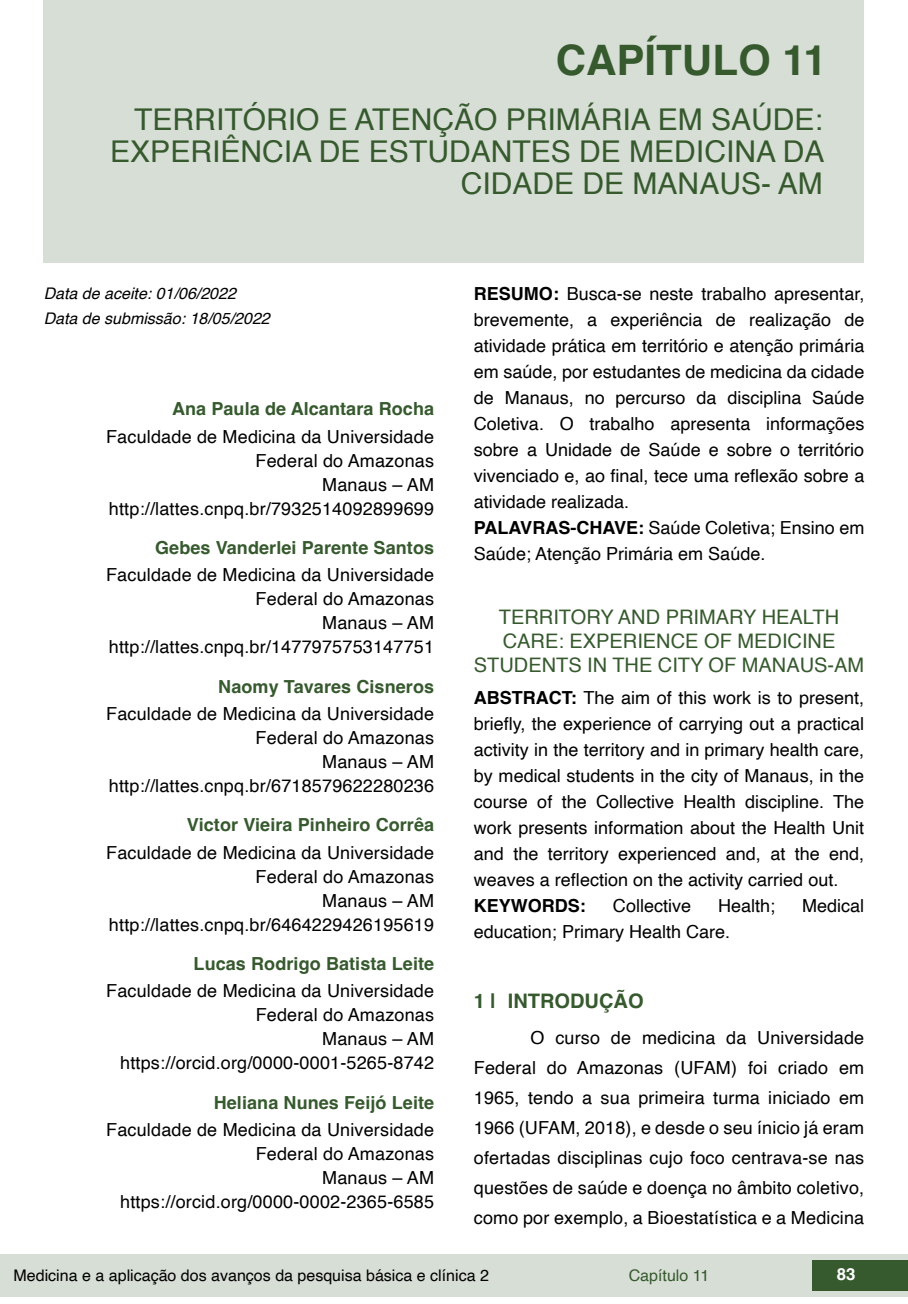
<style>
.page{position:relative;width:908px;height:1304px;background:#fff}
.page>*{position:absolute;margin:0;border:0;box-sizing:border-box;transform-origin:0 0}
.t1{font:700 42px "Helvetica";color:#36592e}
.t2{font:30px/32px "Helvetica";color:#36592e;text-align:right}
.t3{font:20px/24px "Helvetica";color:#36592e;text-align:center}
.t4{font:700 20px "Helvetica";color:#36592e}
.t5{font:18px/24px "Helvetica";letter-spacing:.01em;color:#000;text-align:right}
.t6{font:700 18px "Helvetica";letter-spacing:.005em;color:#36592e}
.t7{font:700 18px "Helvetica";color:#000}
.t8{font:700 16.8px "Helvetica";color:#fff}
.t9{font:16px "Helvetica";color:#000}
.t10{font:italic 16px "Helvetica";color:#000}
.t11{font:16px "Helvetica";color:#36592e}
.s1{font-weight:700}
</style>
<div class="page">
<div style="left:0;top:1254px;width:906px;height:43px;background:#d7ded5"></div>
<div style="left:812px;top:1261px;width:95px;height:30px;background:#36592e"></div>
<div style="left:44px;top:0;width:819px;height:263px;background:#d7ded5"></div>
<h1 class="t1" style="left:555px;top:35px;width:272px">CAPÍTULO 11</h1>
<h2 class="t2" style="left:110px;top:104px;width:715px">TERRITÓRIO E ATENÇÃO PRIMÁRIA EM SAÚDE:<br>EXPERIÊNCIA DE ESTUDANTES DE MEDICINA DA<br>CIDADE DE MANAUS- AM</h2>
<p class="t10" style="left:44px;top:280px;width:194px">Data de aceite: 01/06/2022</p>
<p class="t10" style="left:44px;top:306px;width:227px">Data de submissão: 18/05/2022</p>
<p class="t6" style="left:172px;top:398px;width:263px">Ana Paula de Alcantara Rocha</p>
<p class="t5" style="left:106px;top:425px;width:329px">Faculdade de Medicina da Universidade<br>Federal do Amazonas<br>Manaus – AM http://lattes.cnpq.br/7932514092899699</p>
<p class="t6" style="left:155px;top:537px;width:280px">Gebes Vanderlei Parente Santos</p>
<p class="t5" style="left:106px;top:564px;width:329px">Faculdade de Medicina da Universidade<br>Federal do Amazonas<br>Manaus – AM http://lattes.cnpq.br/1477975753147751</p>
<p class="t6" style="left:218px;top:675px;width:217px">Naomy Tavares Cisneros</p>
<p class="t5" style="left:106px;top:702px;width:329px">Faculdade de Medicina da Universidade<br>Federal do Amazonas<br>Manaus – AM http://lattes.cnpq.br/6718579622280236</p>
<p class="t6" style="left:187px;top:814px;width:248px">Victor Vieira Pinheiro Corrêa</p>
<p class="t5" style="left:106px;top:841px;width:329px">Faculdade de Medicina da Universidade<br>Federal do Amazonas<br>Manaus – AM http://lattes.cnpq.br/6464229426195619</p>
<p class="t6" style="left:193px;top:953px;width:242px">Lucas Rodrigo Batista Leite</p>
<p class="t5" style="left:106px;top:980px;width:329px">Faculdade de Medicina da Universidade<br>Federal do Amazonas<br>Manaus – AM https://orcid.org/0000-0001-5265-8742</p>
<p class="t6" style="left:214px;top:1091px;width:222px">Heliana Nunes Feijó Leite</p>
<p class="t5" style="left:106px;top:1118px;width:329px">Faculdade de Medicina da Universidade<br>Federal do Amazonas<br>Manaus – AM https://orcid.org/0000-0002-2365-6585</p>
<p class="t5" style="left:473px;top:281px;width:392px;line-height:26px;text-align:left"><span class="s1">RESUMO:</span> Busca-se neste trabalho apresentar, brevemente, a experiência de realização de atividade prática em território e atenção primária em saúde, por estudantes de medicina da cidade de Manaus, no percurso da disciplina Saúde Coletiva. O trabalho apresenta informações sobre a Unidade de Saúde e sobre o território vivenciado e, ao final, tece uma reflexão sobre a atividade realizada.<br><span class="s1">PALAVRAS-CHAVE:</span> Saúde Coletiva; Ensino em Saúde; Atenção Primária em Saúde.</p>
<p class="t3" style="left:473px;top:606px;width:392px">TERRITORY AND PRIMARY HEALTH<br>CARE: EXPERIENCE OF MEDICINE<br>STUDENTS IN THE CITY OF MANAUS-AM</p>
<p class="t5" style="left:473px;top:685px;width:392px;line-height:26px;text-align:justify"><span class="s1">ABSTRACT:</span> The aim of this work is to present, briefly, the experience of carrying out a practical activity in the territory and in primary health care, by medical students in the city of Manaus, in the course of the Collective Health discipline. The work presents information about the Health Unit and the territory experienced and, at the end, weaves a reflection on the activity carried out.</p>
<p class="t7" style="left:473px;top:894px;width:113px">KEYWORDS:</p>
<p class="t5" style="left:612px;top:894px;width:80px">Collective</p>
<p class="t5" style="left:717px;top:894px;width:59px">Health;</p>
<p class="t5" style="left:801px;top:894px;width:64px">Medical</p>
<p class="t5" style="left:473px;top:920px;width:258px">education; Primary Health Care.</p>
<p class="t4" style="left:473px;top:989px;width:171px">1 | INTRODUÇÃO</p>
<p class="t5" style="left:473px;top:1023px;width:392px;line-height:30px;text-align:justify;text-indent:57px">O curso de medicina da Universidade Federal do Amazonas (UFAM) foi criado em 1965, tendo a sua primeira turma iniciado em 1966 (UFAM, 2018), e desde o seu ínicio já eram ofertadas disciplinas cujo foco centrava-se nas questões de saúde e doença no âmbito coletivo, como por exemplo, a Bioestatística e a Medicina</p>
<p class="t9" style="left:14px;top:1263px;width:476px">Medicina e a aplicação dos avanços da pesquisa básica e clínica 2</p>
<p class="t11" style="left:628px;top:1263px;width:82px">Capítulo 11</p>
<p class="t8" style="left:836px;top:1264px;width:20px">83</p>
</div>
